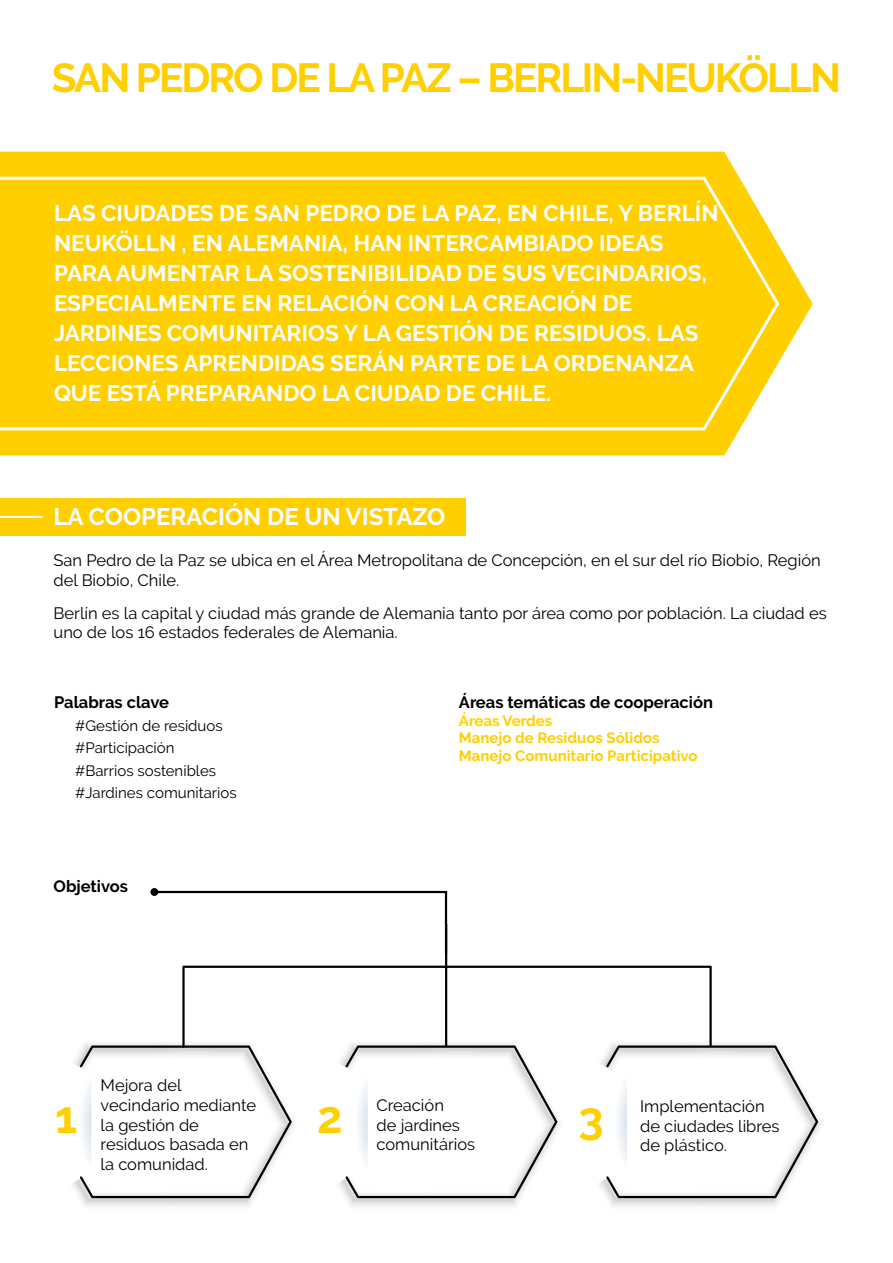
<style>
.page{position:relative;width:893px;height:1263px;background:#fff}
.page>*{position:absolute;margin:0;border:0;box-sizing:border-box;transform-origin:0 0}
.t1{font:700 45px "Raleway";color:#ffcf00}
.t2{font:700 40.5px "Raleway";letter-spacing:-.05em;color:#ffcf00}
.t3{font:700 24px "Raleway";color:#fff}
.t4{font:700 22.5px/30px "Raleway";color:#fff}
.t5{font:16.5px/19.8px "Raleway";color:#000}
.t6{font:700 16.5px "Raleway";color:#000}
.t7{font:15px/22.5px "Raleway";color:#000}
.t8{font:700 15px/17.5px "Raleway";color:#ffcf00}
</style>
<div class="page">
<div style="left:0;top:498px;width:466px;height:38px;background:#ffcf00"></div>
<hr style="left:0;top:516px;width:43px;height:2px;background:#fff">
<hr style="left:155px;top:891px;width:292px;height:2px;background:#000">
<div style="left:150px;top:888px;width:8px;height:8px;background:#000;border-radius:50%"></div>
<hr style="left:445px;top:892px;width:2px;height:63px;background:#000">
<svg style="left:0;top:152px;width:813px;height:303px;fill:#ffcf00"></svg>
<div style="left:0;top:175px;width:781px;height:257px;background:#ffcf00"></div>
<hr style="left:445px;top:923px;width:2px;height:123px;background:#000">
<svg style="left:76px;top:966px;width:742px;height:232px"></svg>
<h2 class="t2" style="left:52px;top:54px;width:791px">SAN PEDRO DE LA PAZ – BERLIN-NEUKÖLLN</h2>
<p class="t4" style="left:54px;top:198px;width:666px">LAS CIUDADES DE SAN PEDRO DE LA PAZ, EN CHILE, Y BERLÍN NEUKÖLLN , EN ALEMANIA, HAN INTERCAMBIADO IDEAS PARA AUMENTAR LA SOSTENIBILIDAD DE SUS VECINDARIOS, ESPECIALMENTE EN RELACIÓN CON LA CREACIÓN DE JARDINES COMUNITARIOS Y LA GESTIÓN DE RESIDUOS. LAS LECCIONES APRENDIDAS SERÁN PARTE DE LA ORDENANZA QUE ESTÁ PREPARANDO LA CIUDAD DE CHILE.</p>
<h3 class="t3" style="left:54px;top:503px;width:393px">LA COOPERACIÓN DE UN VISTAZO</h3>
<p class="t5" style="left:54px;top:550px;width:769px">San Pedro de la Paz se ubica en el Área Metropolitana de Concepción, en el sur del río Biobío, Región del Biobío, Chile.</p>
<p class="t5" style="left:54px;top:603px;width:775px">Berlín es la capital y ciudad más grande de Alemania tanto por área como por población. La ciudad es uno de los 16 estados federales de Alemania.</p>
<p class="t6" style="left:54px;top:693px;width:117px">Palabras clave</p>
<p class="t7" style="left:75px;top:714px;width:163px">#Gestión de residuos #Participación #Barrios sostenibles #Jardines comunitarios</p>
<p class="t6" style="left:54px;top:876px;width:76px">Objetivos</p>
<p class="t6" style="left:459px;top:693px;width:256px">Áreas temáticas de cooperación</p>
<p class="t8" style="left:459px;top:712px;width:240px">Áreas Verdes<br>Manejo de Residuos Sólidos<br>Manejo Comunitario Participativo</p>
<h1 class="t1" style="left:55px;top:1091px;width:24px">1</h1>
<p class="t5" style="left:101px;top:1075px;width:157px">Mejora del vecindario mediante la gestión de residuos basada en la comunidad.</p>
<p class="t5" style="left:376px;top:1095px;width:100px">Creación<br>de jardines comunitários</p>
<p class="t5" style="left:640px;top:1096px;width:141px">Implementación de ciudades libres de plástico.</p>
<h1 class="t1" style="left:317px;top:1091px;width:27px">2</h1>
<h1 class="t1" style="left:578px;top:1093px;width:27px">3</h1>
</div>
